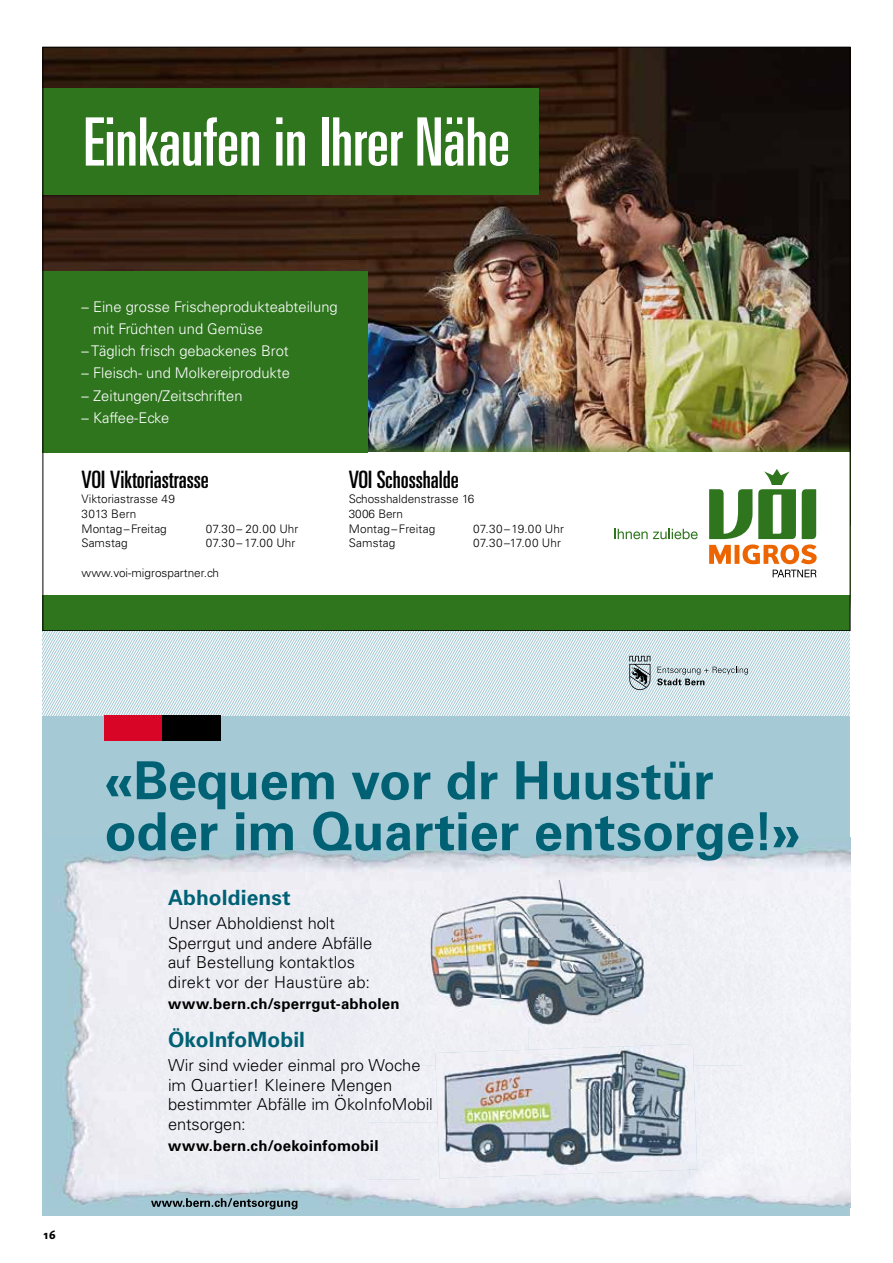
<style>
.page{position:relative;width:893px;height:1263px;background:#fff}
.page>*{position:absolute;margin:0;border:0;box-sizing:border-box;transform-origin:0 0}
.t1{font:ultra-condensed 66.75px "Univers LT Std";color:#fff}
.t2{font:700 52.5px/51px "Univers LT Std";letter-spacing:-.005em;color:#006175}
.t3{font:ultra-condensed 24px "Univers LT Std";color:#000}
.t4{font:700 21px "Univers LT Std";letter-spacing:.005em;color:#006175}
.t5{font:300 16.5px/19.5px "Univers LT Std";color:#000}
.t6{font:700 15px "Univers LT Std";letter-spacing:.015em;color:#000}
.t7{font:300 14.7px/22px "Univers LT Std";color:#fff}
.t8{font:700 12px "Linotype Aroma";color:#000}
.t9{font:300 11.85px/14.7px "Univers LT Std";color:#000}
</style>
<div class="page">
<img style="left:307px;top:49px;width:541px;height:390px">
<img style="left:45px;top:49px;width:262px;height:223px">
<div style="left:43px;top:439px;width:807px;height:177px;background:#54881b;opacity:.75"></div>
<div style="left:43px;top:452px;width:807px;height:157px;background:#fff"></div>
<div style="left:43px;top:595px;width:807px;height:36px;background:#2e751e"></div>
<svg style="left:709px;top:469px;width:108px;height:95px"></svg>
<svg style="left:773px;top:570px;width:43px;height:7px"></svg>
<svg style="left:614px;top:529px;width:84px;height:10px"></svg>
<div style="left:43px;top:88px;width:496px;height:106px;background:#2e751e"></div>
<div style="left:43px;top:272px;width:325px;height:180px;background:#2e751e"></div>
<div style="left:43px;top:631px;width:807px;height:585px;background:#a5c9d5"></div>
<div style="left:105px;top:715px;width:59px;height:26px;background:#d80527"></div>
<div style="left:163px;top:715px;width:58px;height:26px;background:#000"></div>
<svg style="left:43px;top:631px;width:807px;height:85px"></svg>
<div style="left:743px;top:848px;width:107px;height:331px;background:#f1f2f7"></div>
<img style="left:62px;top:1179px;width:788px;height:29px">
<img style="left:636px;top:853px;width:107px;height:42px">
<div style="left:645px;top:895px;width:98px;height:113px;background:#eeeff5"></div>
<div style="left:636px;top:1008px;width:107px;height:57px;background:#eeeff5"></div>
<div style="left:689px;top:1065px;width:54px;height:114px;background:#f0f1f7"></div>
<img style="left:475px;top:1171px;width:214px;height:8px">
<img style="left:528px;top:853px;width:108px;height:28px">
<div style="left:528px;top:1026px;width:108px;height:20px;background:#eeeef4"></div>
<img style="left:64px;top:848px;width:464px;height:47px">
<div style="left:66px;top:1009px;width:462px;height:56px;background:#ededf4"></div>
<div style="left:64px;top:895px;width:366px;height:114px;background:#ededf4"></div>
<div style="left:65px;top:1065px;width:371px;height:57px;background:#eeedf4"></div>
<div style="left:65px;top:1122px;width:410px;height:57px;background:#ededf4"></div>
<img style="left:151px;top:1198px;width:146px;height:10px">
<img style="left:436px;top:1089px;width:104px;height:89px">
<img style="left:540px;top:1089px;width:105px;height:86px">
<img style="left:645px;top:1044px;width:52px;height:127px">
<img style="left:435px;top:1046px;width:210px;height:43px">
<img style="left:430px;top:881px;width:215px;height:145px">
<h1 class="t1" style="left:83px;top:104px;width:428px">Einkaufen in Ihrer Nähe</h1>
<p class="t7" style="left:93px;top:296px;width:246px;text-indent:-11px">– Eine grosse Frischeprodukteabteilung mit Früchten und Gemüse</p>
<p class="t7" style="left:82px;top:340px;width:209px">– Täglich frisch gebackenes Brot</p>
<p class="t7" style="left:82px;top:362px;width:210px">– Fleisch- und Molkereiprodukte</p>
<p class="t7" style="left:82px;top:384px;width:162px">– Zeitungen/Zeitschriften</p>
<p class="t7" style="left:82px;top:406px;width:89px">– Kaffee-Ecke</p>
<h3 class="t3" style="left:82px;top:466px;width:129px">VOI Viktoriastrasse</h3>
<p class="t9" style="left:82px;top:491px;width:95px">Viktoriastrasse 49<br>3013 Bern<br>Montag–Freitag</p>
<p class="t9" style="left:206px;top:521px;width:94px">07.30– 20.00 Uhr</p>
<p class="t9" style="left:82px;top:536px;width:48px">Samstag</p>
<p class="t9" style="left:206px;top:536px;width:91px">07.30– 17.00 Uhr</p>
<p class="t9" style="left:82px;top:565px;width:139px">www.voi-migrospartner.ch</p>
<h3 class="t3" style="left:349px;top:466px;width:112px">VOI Schosshalde</h3>
<p class="t9" style="left:349px;top:491px;width:127px">Schosshaldenstrasse 16<br>3006 Bern<br>Montag–Freitag</p>
<p class="t9" style="left:473px;top:521px;width:92px">07.30–19.00 Uhr</p>
<p class="t9" style="left:349px;top:536px;width:48px">Samstag</p>
<p class="t9" style="left:473px;top:536px;width:89px">07.30–17.00 Uhr</p>
<p class="t8" style="left:43px;top:1226px;width:15px">16</p>
<h2 class="t2" style="left:105px;top:756px;width:698px">«Bequem vor dr Huustür oder im Quartier entsorge!»</h2>
<p class="t4" style="left:168px;top:886px;width:124px">Abholdienst</p>
<p class="t5" style="left:168px;top:914px;width:206px">Unser Abholdienst holt<br>Sperrgut und andere Abfälle auf Bestellung kontaktlos direkt vor der Haustüre ab:</p>
<p class="t6" style="left:168px;top:995px;width:233px">www.bern.ch/sperrgut-abholen</p>
<p class="t4" style="left:168px;top:1028px;width:139px">ÖkoInfoMobil</p>
<p class="t5" style="left:168px;top:1056px;width:266px">Wir sind wieder einmal pro Woche im Quartier! Kleinere Mengen bestimmter Abfälle im ÖkoInfoMobil entsorgen:</p>
<p class="t6" style="left:168px;top:1137px;width:212px">www.bern.ch/oekoinfomobil</p>
</div>
